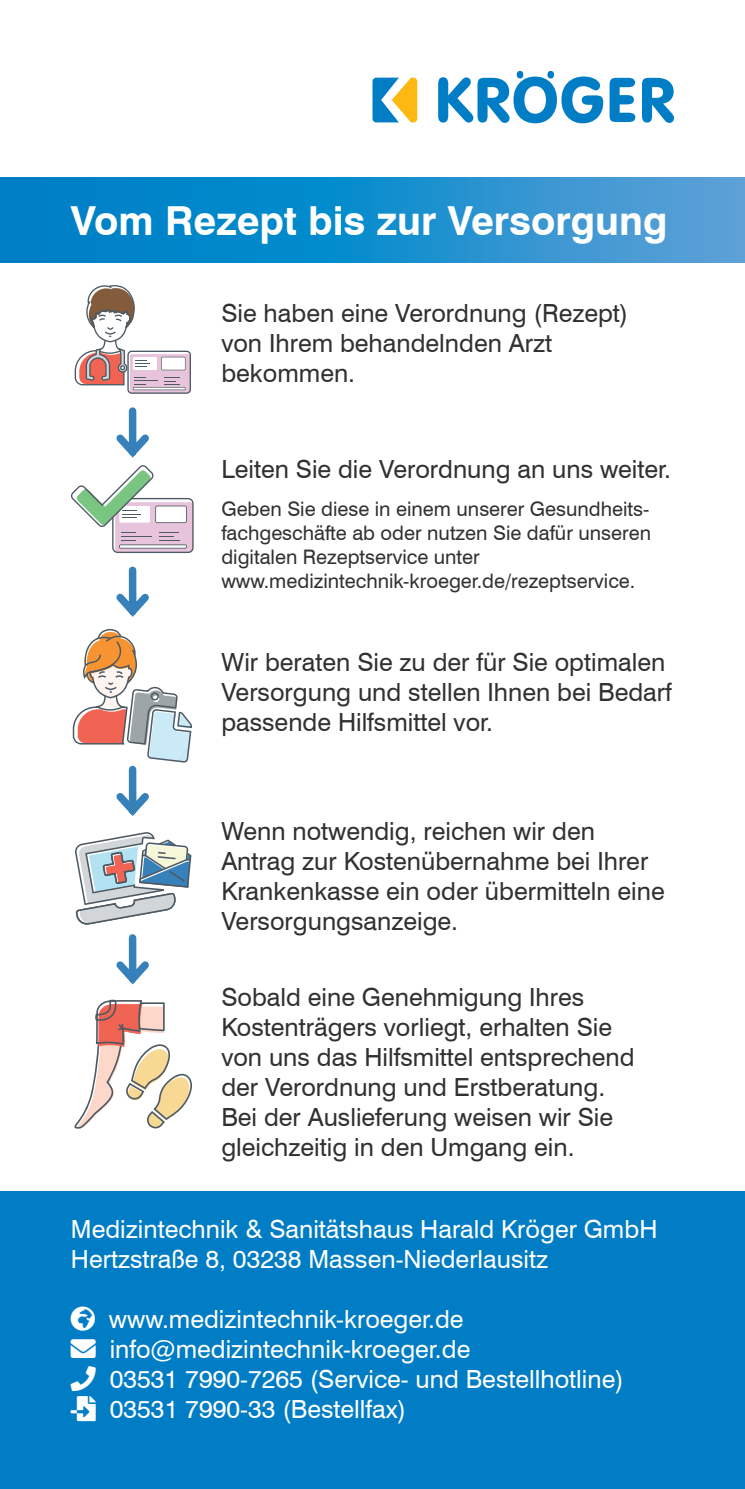
<style>
.page{position:relative;width:745px;height:1489px;background:#fff}
.page>*{position:absolute;margin:0;border:0;box-sizing:border-box;transform-origin:0 0}
.t1{font:700 40px "Swiss 721 BT";color:#fff}
.t2{font:25px/30px "Swiss 721 BT";color:#323032}
.t3{font:25px/30px "Swiss 721 BT";color:#fff}
.t4{font:20px/24px "Swiss 721 BT";color:#323032}
</style>
<div class="page">
<svg style="left:372px;top:78px;width:45px;height:44px"></svg>
<svg style="left:438px;top:71px;width:235px;height:52px"></svg>
<img style="left:0;top:177px;width:744px;height:85px">
<div style="left:0;top:1191px;width:744px;height:297px;background:#007dc5"></div>
<svg style="left:75px;top:832px;width:116px;height:92px"></svg>
<svg style="left:71px;top:285px;width:123px;height:268px"></svg>
<svg style="left:116px;top:566px;width:33px;height:51px"></svg>
<svg style="left:72px;top:629px;width:120px;height:187px"></svg>
<svg style="left:74px;top:934px;width:118px;height:195px"></svg>
<h1 class="t1" style="left:71px;top:205px;width:597px">Vom Rezept bis zur Versorgung</h1>
<p class="t2" style="left:221px;top:300px;width:408px">Sie haben eine Verordnung (Rezept) von Ihrem behandelnden Arzt bekommen.</p>
<p class="t2" style="left:221px;top:456px;width:451px">Leiten Sie die Verordnung an uns weiter.</p>
<p class="t4" style="left:221px;top:499px;width:431px">Geben Sie diese in einem unserer Gesundheits&shy;fachgeschäfte ab oder nutzen Sie dafür unseren digitalen Rezeptservice unter www.medizintechnik-kroeger.de/rezeptservice.</p>
<p class="t2" style="left:221px;top:649px;width:451px">Wir beraten Sie zu der für Sie optimalen<br>Versorgung und stellen Ihnen bei Bedarf passende Hilfsmittel vor.</p>
<p class="t2" style="left:221px;top:818px;width:444px">Wenn notwendig, reichen wir den Antrag zur Kostenübernahme bei Ihrer Krankenkasse ein oder übermitteln eine Versorgungsanzeige.</p>
<p class="t2" style="left:221px;top:984px;width:414px">Sobald eine Genehmigung Ihres Kostenträgers vorliegt, erhalten Sie von uns das Hilfsmittel entsprechend der Verordnung und Erstberatung.<br>Bei der Auslieferung weisen wir Sie gleichzeitig in den Umgang ein.</p>
<p class="t3" style="left:71px;top:1216px;width:587px">Medizintechnik &amp; Sanitätshaus Harald Kröger GmbH<br>Hertzstraße 8, 03238 Massen-Niederlausitz</p>
<p class="t3" style="left:109px;top:1306px;width:516px">www.medizintechnik-kroeger.de info@medizintechnik-kroeger.de<br>03531 7990-7265 (Service- und Bestellhotline)<br>03531 7990-33 (Bestellfax)</p>
</div>
